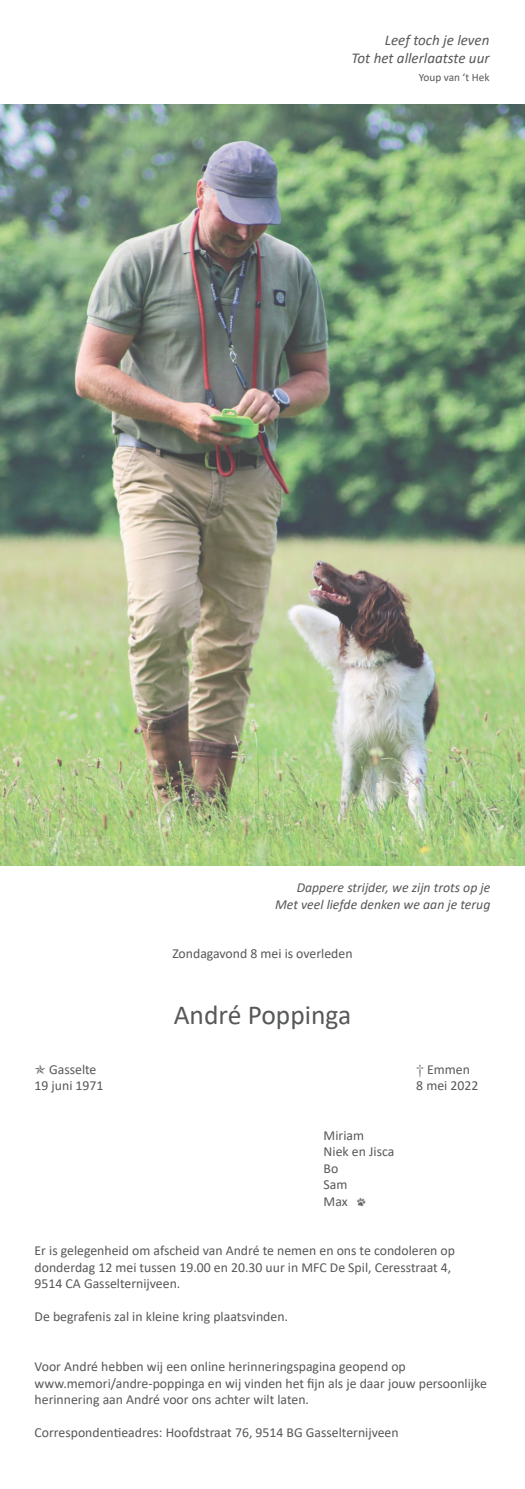
<style>
.page{position:relative;width:525px;height:1489px;background:#fff}
.page>*{position:absolute;margin:0;border:0;box-sizing:border-box;transform-origin:0 0}
.t1{font:27.5px "Calibri";color:#57585a}
.t2{font:italic 15px/18px "Calibri";color:#57585a;text-align:right}
.t3{font:13.75px/16.5px "Calibri";color:#57585a}
.t4{font:italic 13.75px/16.5px "Calibri";color:#57585a;text-align:right}
.t5{font:11.25px "Calibri";color:#57585a}
.s1{font-family:"Scala Pro"}
</style>
<div class="page">
<img style="left:0;top:105px;width:524px;height:760px">
<img style="left:356px;top:1198px;width:10px;height:9px">
<p class="t2" style="left:351px;top:31px;width:139px">Leef toch je leven<br>Tot het allerlaatste uur</p>
<p class="t5" style="left:418px;top:70px;width:72px">Youp van ‘t Hek</p>
<p class="t4" style="left:275px;top:878px;width:217px">Dappere strijder, we zijn trots op je<br>Met veel liefde denken we aan je terug</p>
<p class="t3" style="left:172px;top:945px;width:181px">Zondagavond 8 mei is overleden</p>
<h1 class="t1" style="left:174px;top:996px;width:179px">André Poppinga</h1>
<p class="t3" style="left:49px;top:1060px;width:49px">Gasselte</p>
<p class="t3" style="left:416px;top:1060px;width:55px"><span class="s1">†</span> Emmen</p>
<p class="t3" style="left:35px;top:1077px;width:70px">19 juni 1971</p>
<p class="t3" style="left:416px;top:1077px;width:64px">8 mei 2022</p>
<p class="t3" style="left:323px;top:1126px;width:72px">Miriam<br>Niek en Jisca<br>Bo<br>Sam<br>Max</p>
<p class="t3" style="left:35px;top:1242px;width:422px">Er is gelegenheid om afscheid van André te nemen en ons te condoleren op donderdag 12 mei tussen 19.00 en 20.30 uur in MFC De Spil, Ceresstraat 4,<br>9514 CA Gasselternijveen.</p>
<p class="t3" style="left:35px;top:1308px;width:255px">De begrafenis zal in kleine kring plaatsvinden.</p>
<p class="t3" style="left:35px;top:1357px;width:453px">Voor André hebben wij een online herinneringspagina geopend op www.memori/andre-poppinga en wij vinden het fijn als je daar jouw persoonlijke herinnering aan André voor ons achter wilt laten.</p>
<p class="t3" style="left:35px;top:1423px;width:365px">Correspondentieadres: Hoofdstraat 76, 9514 BG Gasselternijveen</p>
</div>
